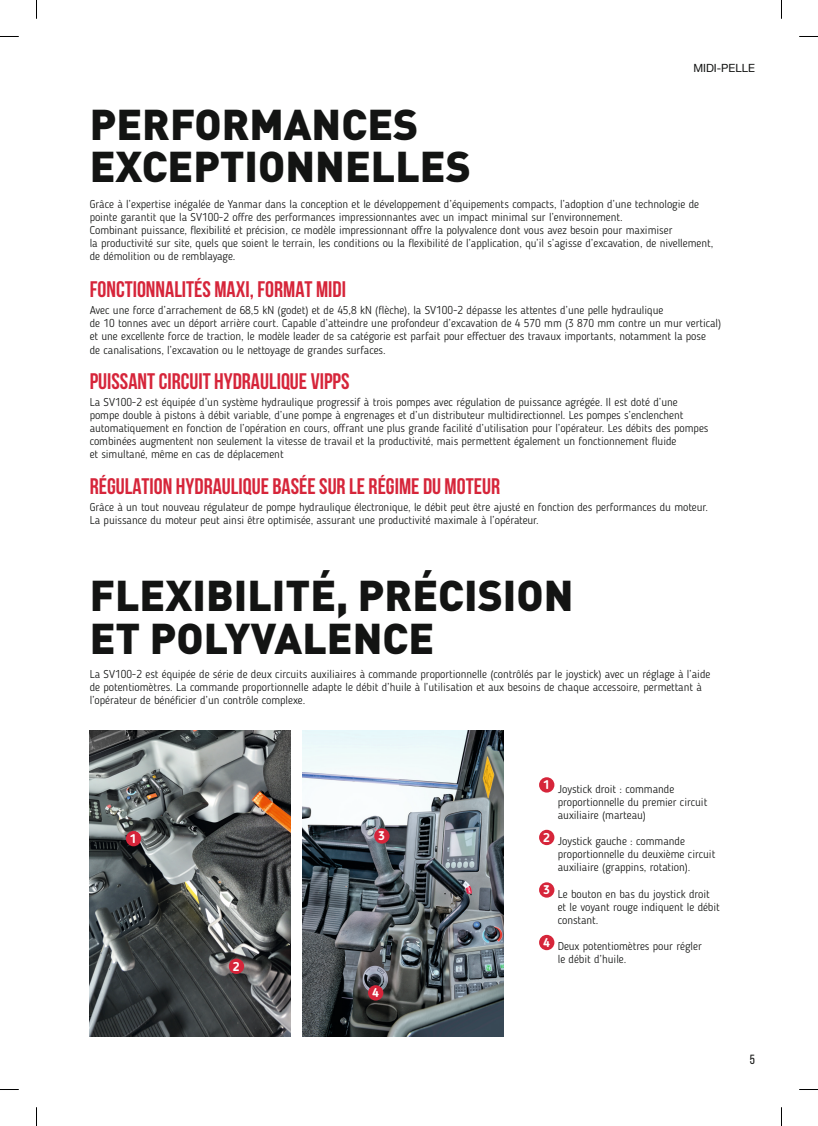
<style>
.page{position:relative;width:818px;height:1126px;background:#fff}
.page>*{position:absolute;margin:0;border:0;box-sizing:border-box;transform-origin:0 0}
.t1{font:900 42.5px/42.5px "DINOT";color:#131413}
.t2{font:700 22.5px "Bebas Neue";color:#d6253a}
.t3{font:13.25px "Bebas Neue";color:#131413}
.t4{font:700 12.5px "Blogger Sans";color:#fff}
.t5{font:300 11.25px/13.1px "Blogger Sans";color:#131413}
.t6{font:11.25px "Helvetica Neue LT Com";color:#131413}
</style>
<div class="page">
<img style="left:90px;top:730px;width:200px;height:306px">
<img style="left:303px;top:730px;width:200px;height:306px">
<div style="left:538px;top:777px;width:16px;height:15px;background:#d6253a;border-radius:50%"></div>
<svg style="left:538px;top:829px;width:16px;height:16px"></svg>
<div style="left:538px;top:882px;width:16px;height:15px;background:#d6253a;border-radius:50%"></div>
<svg style="left:538px;top:934px;width:16px;height:16px"></svg>
<div style="left:126px;top:830px;width:15px;height:16px;background:#d6253a;border-radius:50%"></div>
<div style="left:374px;top:828px;width:15px;height:15px;background:#d6253a;border-radius:50%"></div>
<div style="left:229px;top:958px;width:15px;height:15px;background:#d6253a;border-radius:50%"></div>
<div style="left:368px;top:985px;width:15px;height:15px;background:#d6253a;border-radius:50%"></div>
<svg style="left:0;top:36px;width:19px;height:1px"></svg>
<svg style="left:799px;top:36px;width:18px;height:1px"></svg>
<svg style="left:0;top:1089px;width:19px;height:1px"></svg>
<svg style="left:799px;top:1089px;width:18px;height:1px"></svg>
<svg style="left:36px;top:0;width:1px;height:19px"></svg>
<svg style="left:36px;top:1107px;width:1px;height:18px"></svg>
<h1 class="t1" style="left:90px;top:102px;width:382px">PERFORMANCES<br>EXCEPTIONNELLES</h1>
<p class="t6" style="left:693px;top:61px;width:63px">MIDI-PELLE</p>
<p class="t5" style="left:90px;top:197px;width:624px">Grâce à l’expertise inégalée de Yanmar dans la conception et le développement d’équipements compacts, l’adoption d’une technologie de pointe garantit que la SV100-2 offre des performances impressionnantes avec un impact minimal sur l’environnement.<br>Combinant puissance, flexibilité et précision, ce modèle impressionnant offre la polyvalence dont vous avez besoin pour maximiser<br>la productivité sur site, quels que soient le terrain, les conditions ou la flexibilité de l’application, qu’il s’agisse d’excavation, de nivellement, de démolition ou de remblayage.</p>
<h2 class="t2" style="left:90px;top:277px;width:257px">FONCTIONNALITÉS MAXI, FORMAT MIDI</h2>
<p class="t5" style="left:90px;top:303px;width:632px">Avec une force d’arrachement de 68,5 kN (godet) et de 45,8 kN (flèche), la SV100-2 dépasse les attentes d’une pelle hydraulique<br>de 10 tonnes avec un déport arrière court. Capable d’atteindre une profondeur d’excavation de 4 570 mm (3 870 mm contre un mur vertical) et une excellente force de traction, le modèle leader de sa catégorie est parfait pour effectuer des travaux importants, notamment la pose<br>de canalisations, l’excavation ou le nettoyage de grandes surfaces.</p>
<h2 class="t2" style="left:90px;top:369px;width:261px">PUISSANT CIRCUIT HYDRAULIQUE ViPPS</h2>
<p class="t5" style="left:90px;top:395px;width:620px">La SV100-2 est équipée d’un système hydraulique progressif à trois pompes avec régulation de puissance agrégée. Il est doté d’une pompe double à pistons à débit variable, d’une pompe à engrenages et d’un distributeur multidirectionnel. Les pompes s’enclenchent automatiquement en fonction de l’opération en cours, offrant une plus grande facilité d’utilisation pour l’opérateur. Les débits des pompes combinées augmentent non seulement la vitesse de travail et la productivité, mais permettent également un fonctionnement fluide<br>et simultané, même en cas de déplacement</p>
<h2 class="t2" style="left:90px;top:474px;width:411px">RÉGULATION HYDRAULIQUE BASÉE SUR LE RÉGIME DU MOTEUR</h2>
<p class="t5" style="left:90px;top:500px;width:619px">Grâce à un tout nouveau régulateur de pompe hydraulique électronique, le débit peut être ajusté en fonction des performances du moteur.<br>La puissance du moteur peut ainsi être optimisée, assurant une productivité maximale à l’opérateur.</p>
<h1 class="t1" style="left:90px;top:573px;width:485px">FLEXIBILITÉ, PRÉCISION<br>ET POLYVALENCE</h1>
<p class="t5" style="left:90px;top:667px;width:621px">La SV100-2 est équipée de série de deux circuits auxiliaires à commande proportionnelle (contrôlés par le joystick) avec un réglage à l’aide de potentiomètres. La commande proportionnelle adapte le débit d’huile à l’utilisation et aux besoins de chaque accessoire, permettant à l’opérateur de bénéficier d’un contrôle complexe.</p>
<p class="t4" style="left:130px;top:831px;width:8px">1</p>
<p class="t4" style="left:378px;top:828px;width:8px">3</p>
<p class="t4" style="left:233px;top:958px;width:8px">2</p>
<p class="t4" style="left:372px;top:985px;width:8px">4</p>
<p class="t5" style="left:557px;top:782px;width:151px;text-indent:-15px"><sup>1</sup> Joystick droit : commande proportionnelle du premier circuit auxiliaire (marteau)</p>
<p class="t5" style="left:557px;top:834px;width:159px;text-indent:-15px"><sup>2</sup> Joystick gauche : commande proportionnelle du deuxième circuit auxiliaire (grappins, rotation).</p>
<p class="t5" style="left:557px;top:887px;width:163px;text-indent:-15px"><sup>3</sup> Le bouton en bas du joystick droit et le voyant rouge indiquent le débit constant.</p>
<p class="t5" style="left:557px;top:939px;width:145px;text-indent:-15px"><sup>4</sup> Deux potentiomètres pour régler le débit d’huile.</p>
<p class="t3" style="left:749px;top:1052px;width:7px">5</p>
</div>
